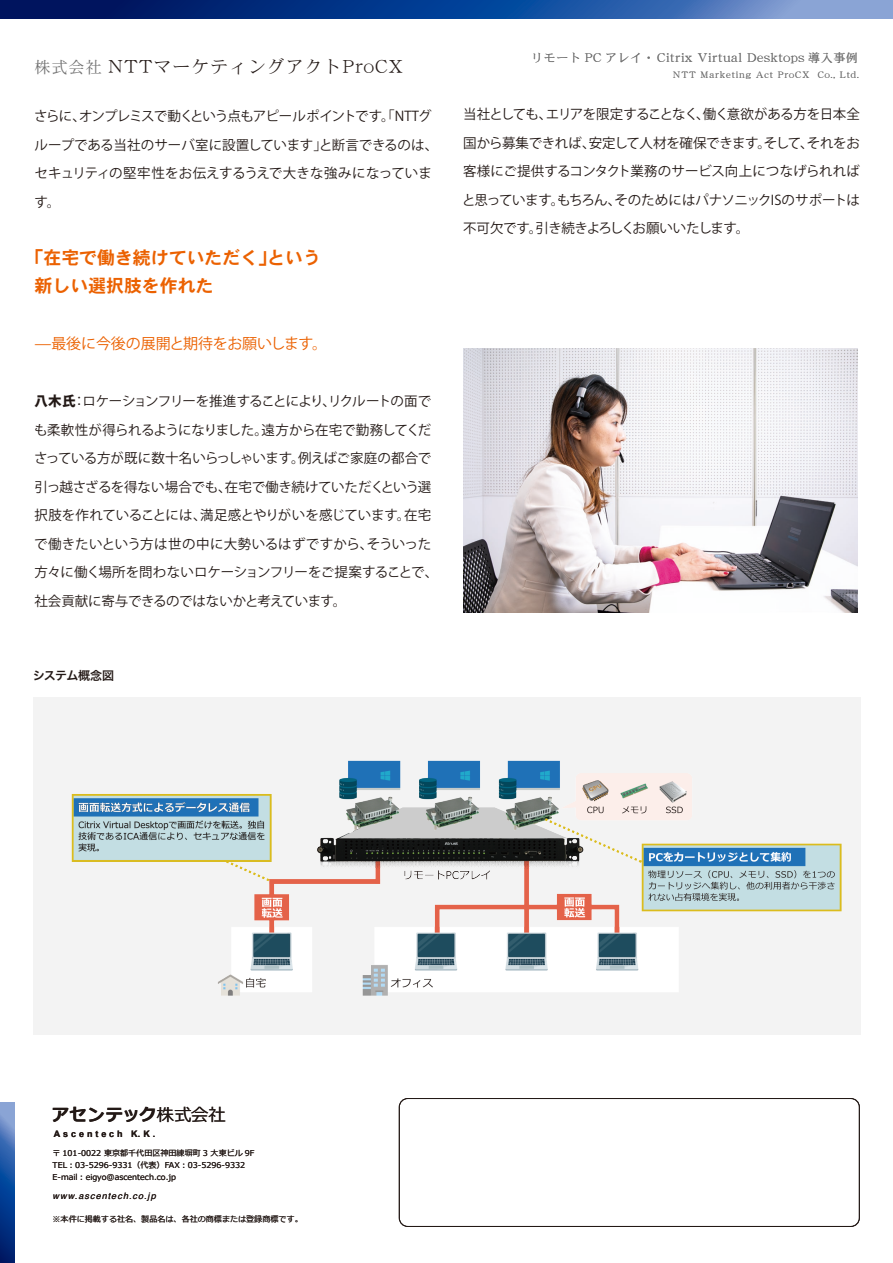
<style>
.page{position:relative;width:893px;height:1263px;background:#fff}
.page>*{position:absolute;margin:0;border:0;box-sizing:border-box;transform-origin:0 0}
.t1{font:18px/28.5px "DFHS Gothic W7 MP RKSJ H";letter-spacing:-.005em;color:#eb6101}
.t2{font:18px "DFHS Mincho W3 MP RKSJ H";letter-spacing:.05em;color:#231916}
.t3{font:700 17.1px "Meiryo";letter-spacing:.025em;color:#231916}
.t4{font:15px "Koz Go Pr 6 N";letter-spacing:-.005em;color:#eb6101}
.t5{font:13.5px/28.5px "Koz Go Pr 6 N";letter-spacing:-.025em;color:#231916}
.t6{font:12px "DFHS Mincho W3 MP RKSJ H";letter-spacing:.05em;color:#727272}
.t7{font:12px "Hiragino Sans W6";letter-spacing:-.045em;color:#231916}
.t8{font:italic 9px "Helvetica";letter-spacing:.12em;color:#231916}
.t9{font:700 9px "Arial";letter-spacing:.325em;color:#231916}
.t10{font:8.85px "DFHS Mincho W3 MP RKSJ H";letter-spacing:.1em;color:#727272}
.t11{font:8.1px/12px "Meiryo";color:#231916}
.s1{font-size:16.2px;color:#727272}
.s2{font-weight:800}
.s3{font-weight:400}
</style>
<div class="page">
<div style="left:33px;top:697px;width:827px;height:338px;background:#f3f3f3"></div>
<img style="left:71px;top:760px;width:771px;height:236px">
<div style="left:399px;top:1098px;width:461px;height:129px;border:1px solid #231916;border-radius:9px"></div>
<svg style="left:0;top:0;width:893px;height:18px;background:#224c96"></svg>
<svg style="left:0;top:1102px;width:15px;height:161px;background:#26549f"></svg>
<img style="left:463px;top:349px;width:395px;height:263px">
<h1 class="t2" style="left:35px;top:58px;width:370px"><span class="s1">株式会社</span> NTTマーケティングアクトProCX</h1>
<p class="t5" style="left:34px;top:102px;width:406px">さらに、オンプレミスで動くという点もアピールポイントです。「NTTグループである当社のサーバ室に設置しています」と断言できるのは、セキュリティの堅牢性をお伝えするうえで大きな強みになっています。</p>
<h1 class="t1" style="left:35px;top:243px;width:288px;text-indent:-9px">「在宅で働き続けていただく」という新しい選択肢を作れた</h1>
<p class="t4" style="left:35px;top:335px;width:294px">̶最後に今後の展開と期待をお願いします。</p>
<p class="t5" style="left:34px;top:387px;width:406px"><span class="s2">八木氏</span>：ロケーションフリーを推進することにより、リクルートの面でも柔軟性が得られるようになりました。遠方から在宅で勤務してくださっている方が既に数十名いらっしゃいます。例えばご家庭の都合で引っ越さざるを得ない場合でも、在宅で働き続けていただくという選択肢を作れていることには、満足感とやりがいを感じています。在宅で働きたいという方は世の中に大勢いるはずですから、そういった方々に働く場所を問わないロケーションフリーをご提案することで、社会貢献に寄与できるのではないかと考えています。</p>
<p class="t7" style="left:33px;top:665px;width:83px">システム概念図</p>
<p class="t6" style="left:531px;top:52px;width:328px">リモート PC アレイ・ Citrix Virtual Desktops 導入事例</p>
<p class="t10" style="left:673px;top:71px;width:187px">NTT Marketing Act ProCX Co., Ltd.</p>
<p class="t5" style="left:462px;top:100px;width:399px;text-align:justify">当社としても、エリアを限定することなく、働く意欲がある方を日本全国から募集できれば、安定して人材を確保できます。そして、それをお客様にご提供するコンタクト業務のサービス向上につなげられればと思っています。もちろん、そのためにはパナソニックISのサポートは不可欠です。引き続きよろしくお願いいたします。</p>
<p class="t3" style="left:52px;top:1105px;width:175px">アセンテック<span class="s3">株式会社</span></p>
<p class="t9" style="left:54px;top:1127px;width:103px">Ascentech K.K.</p>
<p class="t11" style="left:53px;top:1147px;width:203px">〒 101-0022 東京都千代田区神田練塀町 3 大東ビル 9F<br>TEL：03-5296-9331（代表）FAX：03-5296-9332<br>E-mail：eigyo@ascentech.co.jp</p>
<p class="t8" style="left:53px;top:1188px;width:105px">www.ascentech.co.jp</p>
<p class="t11" style="left:53px;top:1213px;width:252px">※本件に掲載する社名、製品名は、各社の商標または登録商標です。</p>
</div>
